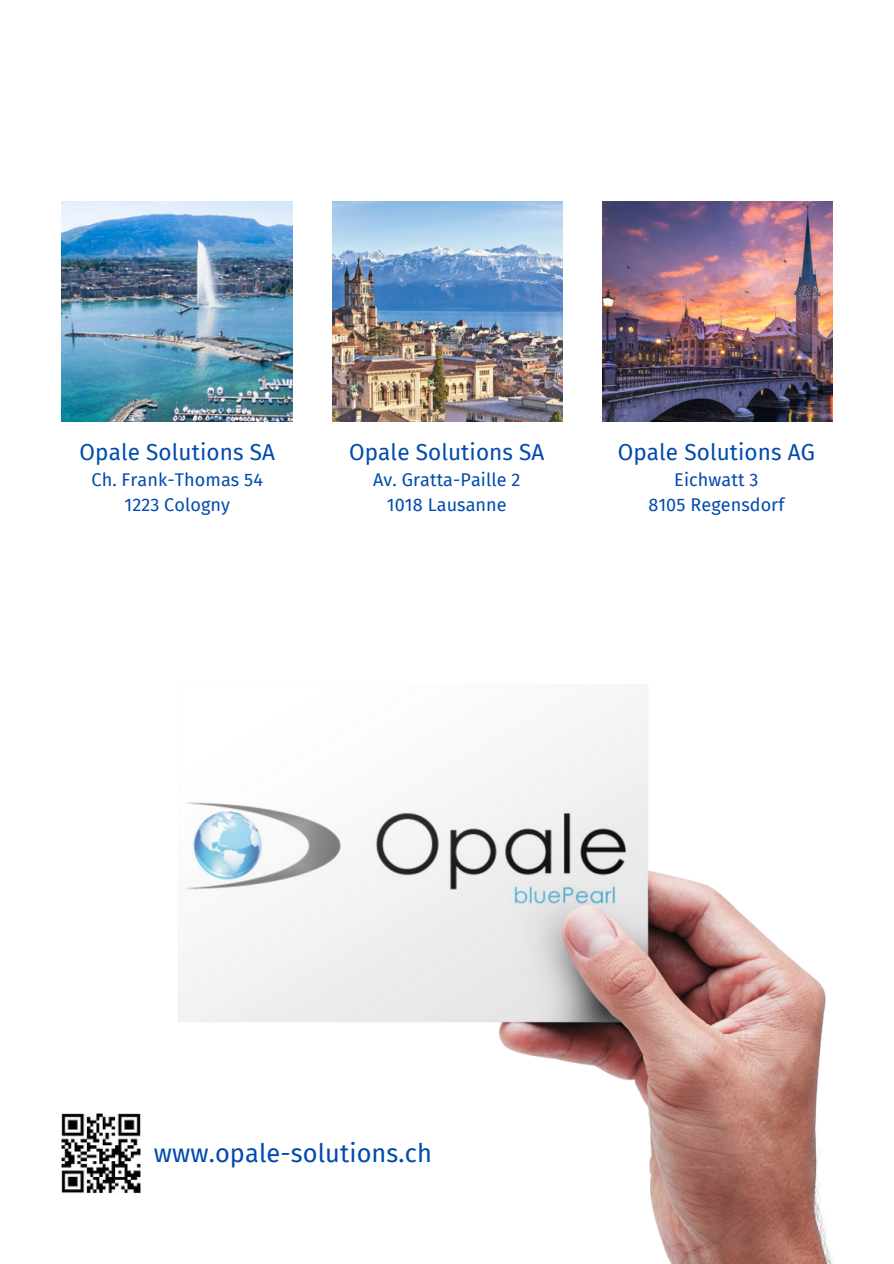
<style>
.page{position:relative;width:894px;height:1264px;background:#fff}
.page>*{position:absolute;margin:0;border:0;box-sizing:border-box;transform-origin:0 0}
.t1{font:25.35px "Fira Sans";letter-spacing:.005em;color:#004aad}
.t2{font:22.5px "Fira Sans";letter-spacing:.005em;color:#004aad}
.t3{font:18px/24.8px "Fira Sans";letter-spacing:.005em;color:#004aad;text-align:center}
</style>
<div class="page">
<img style="left:178px;top:703px;width:656px;height:560px">
<img style="left:602px;top:202px;width:229px;height:219px">
<img style="left:62px;top:202px;width:230px;height:219px">
<img style="left:332px;top:202px;width:230px;height:219px">
<img style="left:62px;top:1113px;width:78px;height:80px">
<p class="t2" style="left:79px;top:439px;width:197px">Opale Solutions SA</p>
<p class="t3" style="left:91px;top:468px;width:173px">Ch. Frank-Thomas 54<br>1223 Cologny</p>
<p class="t2" style="left:349px;top:439px;width:197px">Opale Solutions SA</p>
<p class="t3" style="left:373px;top:468px;width:149px">Av. Gratta-Paille 2<br>1018 Lausanne</p>
<p class="t2" style="left:617px;top:439px;width:199px">Opale Solutions AG</p>
<p class="t3" style="left:648px;top:468px;width:137px">Eichwatt 3<br>8105 Regensdorf</p>
<h1 class="t1" style="left:154px;top:1137px;width:279px">www.opale-solutions.ch</h1>
</div>
